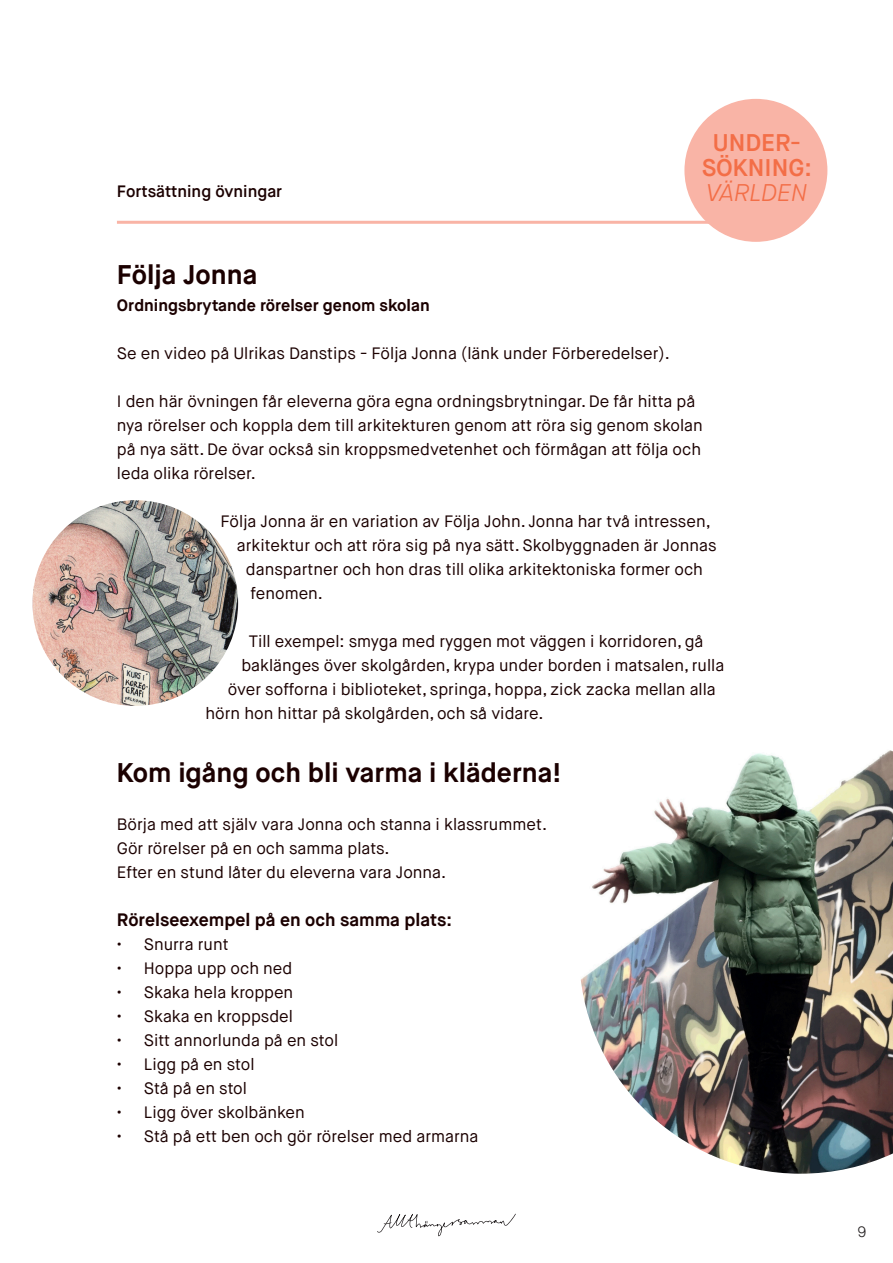
<style>
.page{position:relative;width:893px;height:1263px;background:#fff}
.page>*{position:absolute;margin:0;border:0;box-sizing:border-box;transform-origin:0 0}
.t1{font:700 27px "Maison Neue";color:#1b0000}
.t2{font:600 24.15px/24.6px "Maison Neue";color:#f36e47;text-align:center}
.t3{font:italic 300 24.15px "Maison Neue";color:#f36e47}
.t4{font:700 18px "Maison Neue";color:#1b0000}
.t5{font:16.5px/24px "Maison Neue";color:#1b0000}
.t6{font:700 16.5px "Maison Neue";color:#1b0000}
.t7{font:600 16.5px "Maison Neue";color:#1b0000}
.t8{font:300 15px "Maison Neue";color:#231f20}
</style>
<div class="page">
<svg style="left:377px;top:1213px;width:139px;height:23px"></svg>
<hr style="left:117px;top:221px;width:675px;height:3px;background:#f9b4a6">
<div style="left:684px;top:99px;width:143px;height:143px;background:#f9b4a6;border-radius:50%"></div>
<img style="left:32px;top:500px;width:206px;height:206px;border-radius:103px">
<img style="left:580px;top:750px;width:313px;height:424px">
<p class="t7" style="left:117px;top:181px;width:167px">Fortsättning övningar</p>
<h2 class="t2" style="left:702px;top:131px;width:112px">UNDER-<br>SÖKNING:</h2>
<h2 class="t3" style="left:706px;top:177px;width:103px">VÄRLDEN</h2>
<p class="t1" style="left:117px;top:257px;width:142px">Följa Jonna</p>
<p class="t6" style="left:117px;top:294px;width:314px">Ordningsbrytande rörelser genom skolan</p>
<p class="t5" style="left:117px;top:341px;width:554px">Se en video på Ulrikas Danstips - Följa Jonna (länk under Förberedelser).</p>
<p class="t5" style="left:117px;top:389px;width:587px">I den här övningen får eleverna göra egna ordningsbrytningar. De får hitta på nya rörelser och koppla dem till arkitekturen genom att röra sig genom skolan på nya sätt. De övar också sin kroppsmedvetenhet och förmågan att följa och leda olika rörelser.</p>
<p class="t5" style="left:220px;top:509px;width:492px">Följa Jonna är en variation av Följa John. Jonna har två intressen,</p>
<p class="t5" style="left:237px;top:533px;width:481px">arkitektur och att röra sig på nya sätt. Skolbyggnaden är Jonnas</p>
<p class="t5" style="left:246px;top:557px;width:459px">danspartner och hon dras till olika arkitektoniska former och</p>
<p class="t5" style="left:250px;top:581px;width:74px">fenomen.</p>
<p class="t5" style="left:249px;top:629px;width:456px">Till exempel: smyga med ryggen mot väggen i korridoren, gå</p>
<p class="t5" style="left:241px;top:653px;width:484px">baklänges över skolgården, krypa under borden i matsalen, rulla</p>
<p class="t5" style="left:228px;top:677px;width:489px">över sofforna i biblioteket, springa, hoppa, zick zacka mellan alla</p>
<p class="t5" style="left:205px;top:701px;width:340px">hörn hon hittar på skolgården, och så vidare.</p>
<p class="t1" style="left:117px;top:755px;width:446px">Kom igång och bli varma i kläderna!</p>
<p class="t5" style="left:117px;top:812px;width:432px">Börja med att själv vara Jonna och stanna i klassrummet.<br>Gör rörelser på en och samma plats.<br>Efter en stund låter du eleverna vara Jonna.</p>
<p class="t4" style="left:117px;top:908px;width:337px">Rörelseexempel på en och samma plats:</p>
<p class="t5" style="left:117px;top:932px;width:113px">• Snurra runt</p>
<p class="t5" style="left:117px;top:956px;width:177px">• Hoppa upp och ned</p>
<p class="t5" style="left:117px;top:980px;width:178px">• Skaka hela kroppen</p>
<p class="t5" style="left:117px;top:1004px;width:178px">• Skaka en kroppsdel</p>
<p class="t5" style="left:117px;top:1028px;width:223px">• Sitt annorlunda på en stol</p>
<p class="t5" style="left:117px;top:1052px;width:139px">• Ligg på en stol</p>
<p class="t5" style="left:117px;top:1076px;width:132px">• Stå på en stol</p>
<p class="t5" style="left:117px;top:1100px;width:189px">• Ligg över skolbänken</p>
<p class="t5" style="left:117px;top:1124px;width:363px">• Stå på ett ben och gör rörelser med armarna</p>
<p class="t8" style="left:857px;top:1222px;width:11px">9</p>
</div>
